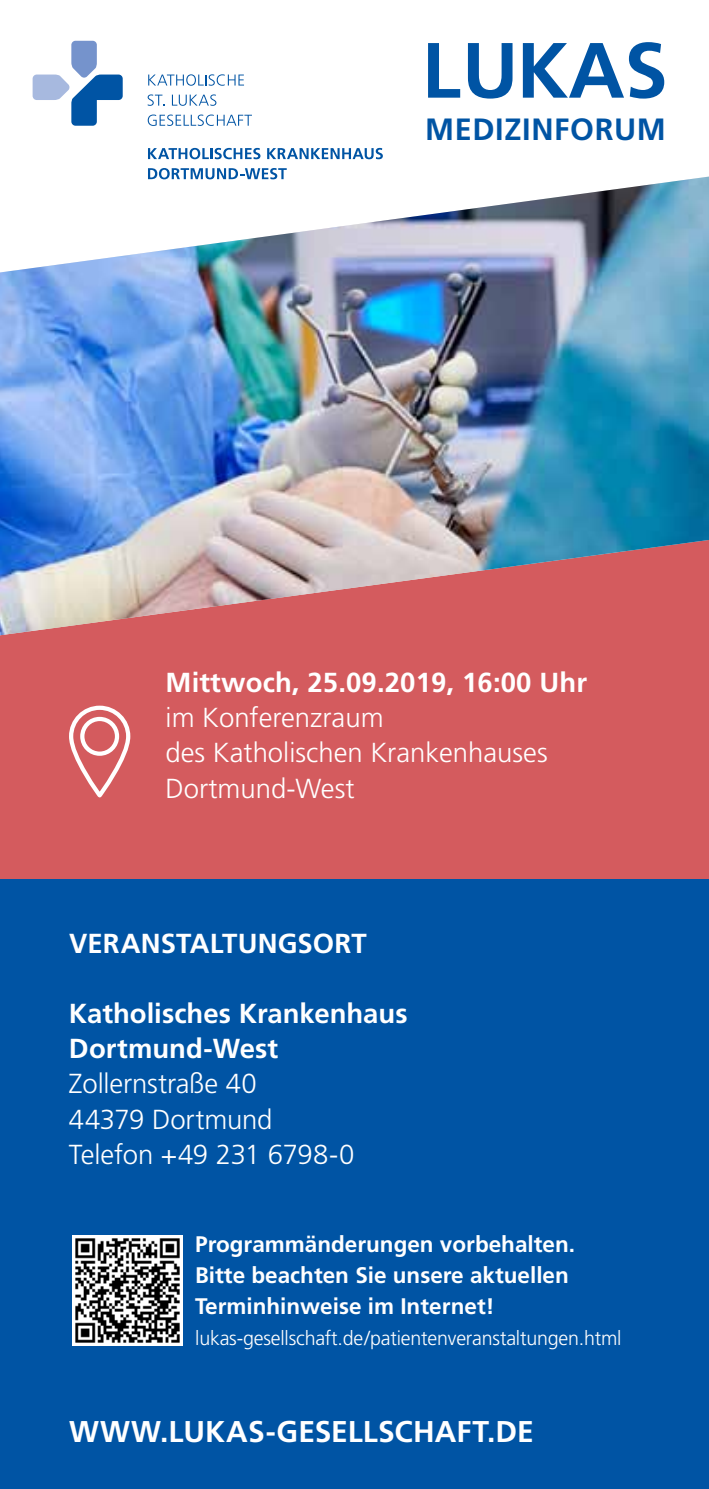
<style>
.page{position:relative;width:709px;height:1489px;background:#fff}
.page>*{position:absolute;margin:0;border:0;box-sizing:border-box;transform-origin:0 0}
.t1{font:700 78.25px "Frutiger LT Std";letter-spacing:-.005em;color:#0054a4}
.t2{font:700 30.75px "Frutiger LT Std";letter-spacing:.02em;color:#0054a4}
.t3{font:700 30px "Frutiger LT Std";color:#fff}
.t4{font:300 27.5px/35px "Frutiger LT Std";color:#fff}
.t5{font:700 27.5px/35px "Frutiger LT Std";letter-spacing:.005em;color:#fff}
.t6{font:700 22.5px/31.2px "Frutiger LT Std";color:#fff}
.t7{font:300 20px "Frutiger LT Std";letter-spacing:-.01em;color:#fff}
</style>
<div class="page">
<div style="left:0;top:508px;width:709px;height:714px;background:#d45b5e"></div>
<div style="left:0;top:879px;width:709px;height:609px;background:#0054a4"></div>
<div style="left:69px;top:705px;width:61px;height:92px;border:4px solid #fff;border-radius:29px"></div>
<div style="left:80px;top:716px;width:39px;height:39px;border:4px solid #fff;border-radius:50%"></div>
<img style="left:0;top:176px;width:709px;height:459px">
<svg style="left:33px;top:41px;width:90px;height:85px"></svg>
<svg style="left:148px;top:74px;width:96px;height:12px"></svg>
<svg style="left:148px;top:94px;width:17px;height:12px"></svg>
<svg style="left:172px;top:94px;width:44px;height:12px"></svg>
<svg style="left:148px;top:114px;width:104px;height:12px"></svg>
<svg style="left:148px;top:148px;width:112px;height:11px"></svg>
<svg style="left:267px;top:148px;width:116px;height:11px"></svg>
<svg style="left:148px;top:168px;width:139px;height:11px"></svg>
<img style="left:73px;top:1235px;width:109px;height:110px">
<h1 class="t1" style="left:422px;top:24px;width:248px">Lukas</h1>
<p class="t2" style="left:425px;top:111px;width:237px">MedizinForum</p>
<p class="t5" style="left:165px;top:665px;width:423px">Mittwoch, 25.09.2019, 16:00 Uhr</p>
<p class="t4" style="left:165px;top:700px;width:384px">im Konferenzraum<br>des Katholischen Krankenhauses<br>Dortmund-West</p>
<p class="t5" style="left:69px;top:926px;width:295px">Veranstaltungsort</p>
<p class="t5" style="left:69px;top:996px;width:340px">Katholisches Krankenhaus<br>Dortmund-West</p>
<p class="t4" style="left:69px;top:1066px;width:287px">Zollernstraße 40<br>44379 Dortmund<br>Telefon +49 231 6798-0</p>
<p class="t6" style="left:195px;top:1228px;width:381px">Programmänderungen vorbehalten.<br>Bitte beachten Sie unsere aktuellen<br>Terminhinweise im Internet!</p>
<p class="t7" style="left:195px;top:1326px;width:428px">lukas-gesellschaft.de/patientenveranstaltungen.html</p>
<p class="t3" style="left:69px;top:1413px;width:32px">www</p>
<p class="t3" style="left:160px;top:1413px;width:375px">.lukas-gesellschaft.de</p>
</div>
